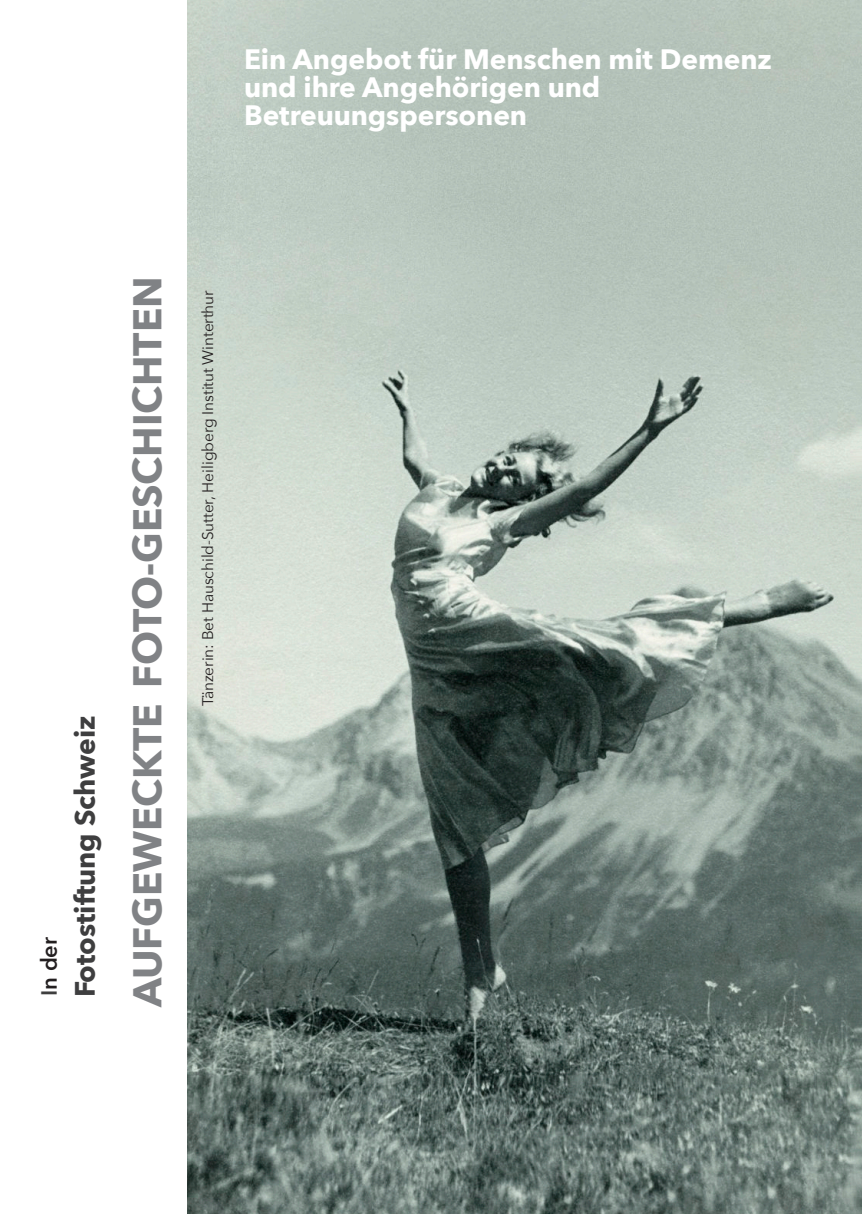
<style>
.page{position:relative;width:862px;height:1214px;background:#fff}
.page>*{position:absolute;margin:0;border:0;box-sizing:border-box;transform-origin:0 0}
.t1{font:700 40px "Avenir Next";color:#808285}
.t2{font:700 28px/28px "Avenir Next";letter-spacing:-.005em;color:#fff}
.t3{font:700 28px "Avenir Next";letter-spacing:-.005em;color:#3e3e3f}
.t4{font:600 22px "Avenir Next";color:#231f20}
.t5{font:15.4px "Avenir Next";letter-spacing:-.005em;color:#231f20}
.s1{color:#3e3e3f}
</style>
<div class="page">
<img style="left:187px;top:0;width:675px;height:1213px">
<p class="t2" style="left:244px;top:46px;width:529px">Ein Angebot für Menschen mit Demenz und ihre Angehörigen und<br>Betreuungspersonen</p>
<p class="t4" style="left:35px;top:995px;width:60px;rotate:-90deg"><span class="s1">I</span>n der</p>
<p class="t3" style="left:67px;top:997px;width:283px;rotate:-90deg">Fotostiftung Schweiz</p>
<h1 class="t1" style="left:121px;top:1007px;width:732px;rotate:-90deg">AUFGEWECKTE FOTO-GESCHICHTEN</h1>
<p class="t5" style="left:198px;top:706px;width:417px;rotate:-90deg">Tänzerin: Bet Hauschild-Sutter, Heiligberg Institut Winterthur</p>
</div>
